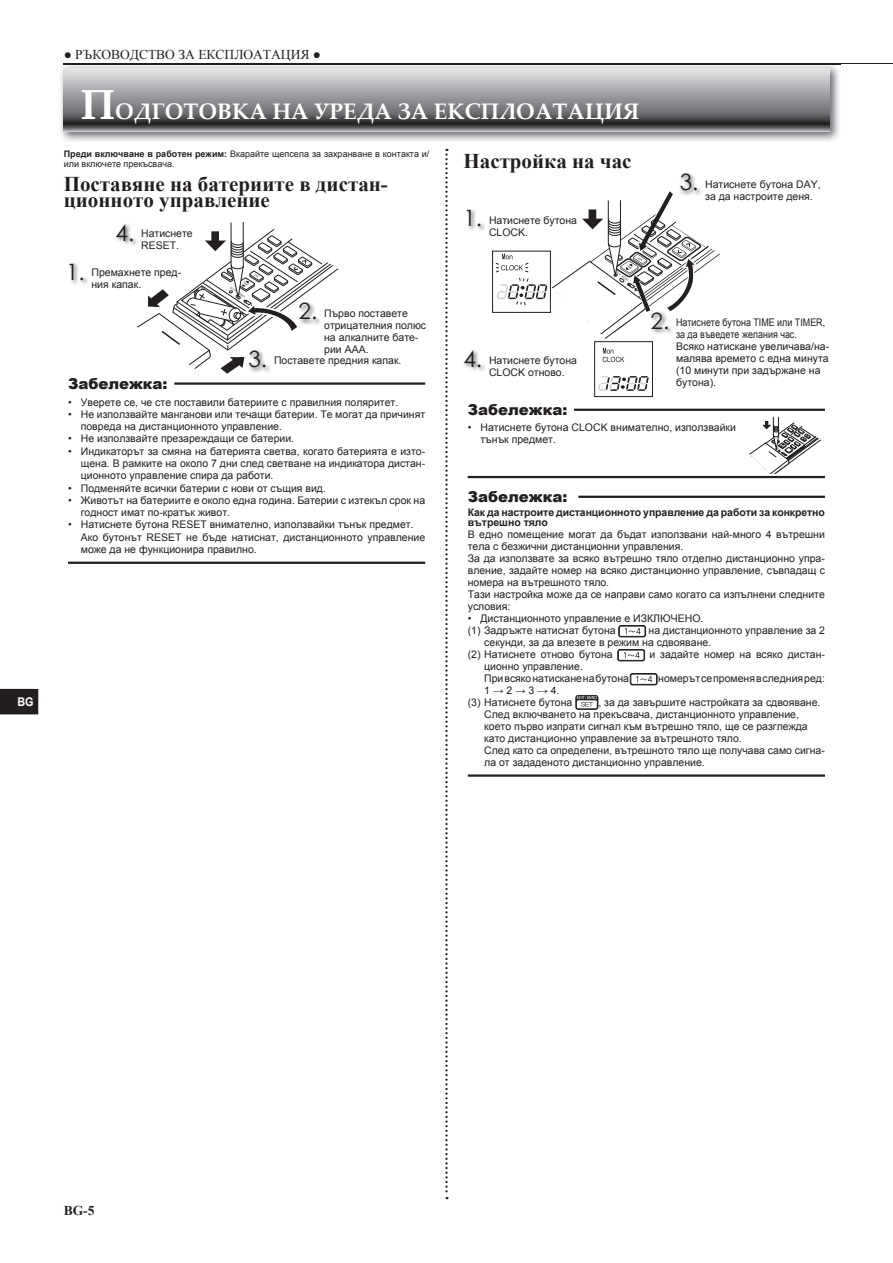
<style>
.page{position:relative;width:893px;height:1263px;background:#fff}
.page>*{position:absolute;margin:0;border:0;box-sizing:border-box;transform-origin:0 0}
.t1{font:700 22.5px "Palatino Linotype";color:#fff}
.t2{font:700 21px/16.5px "Times New Roman";color:#231f20}
.t3{font:900 15px "Arial";color:#231f20}
.t4{font:13.5px "Times New Roman";color:#231f20}
.t5{font:700 13.5px "Times New Roman";color:#231f20}
.t6{font:700 12px "Arial";color:#fff;scale:.9 1}
.t7{font:10.5px/12px "Arial";color:#231f20}
.t8{font:10.5px/12px "Arial";color:#231f20;scale:.85 1}
.t9{font:700 10.5px/9.8px "Arial";letter-spacing:-.01em;color:#231f20}
.t10{font:9px/10.5px "Arial";color:#231f20}
.s1{font-size:42px}
.s2{font-weight:700}
.s3{font-family:"Century Gothic";font-size:22.5px}
</style>
<div class="page">
<hr style="left:64px;top:63px;width:829px;height:1px;background:#231f20">
<svg style="left:445px;top:149px;width:3px;height:1050px"></svg>
<svg style="left:0;top:689px;width:38px;height:25px"></svg>
<svg style="left:598px;top:376px;width:51px;height:15px"></svg>
<svg style="left:603px;top:348px;width:21px;height:14px"></svg>
<div style="left:594px;top:341px;width:59px;height:56px;border:1px solid #231f20"></div>
<hr style="left:574px;top:409px;width:251px;height:2px;background:#231f20">
<hr style="left:468px;top:476px;width:357px;height:2px;background:#231f20">
<hr style="left:578px;top:496px;width:247px;height:2px;background:#231f20">
<hr style="left:468px;top:774px;width:357px;height:3px;background:#231f20">
<svg style="left:618px;top:625px;width:28px;height:12px"></svg>
<svg style="left:617px;top:649px;width:28px;height:12px"></svg>
<svg style="left:630px;top:673px;width:27px;height:12px"></svg>
<svg style="left:575px;top:695px;width:23px;height:15px"></svg>
<hr style="left:174px;top:382px;width:251px;height:3px;background:#231f20">
<hr style="left:68px;top:562px;width:357px;height:2px;background:#231f20">
<img style="left:69px;top:262px;width:19px;height:23px">
<img style="left:467px;top:209px;width:18px;height:22px">
<img style="left:464px;top:350px;width:21px;height:21px">
<img style="left:680px;top:173px;width:21px;height:18px">
<img style="left:61px;top:63px;width:780px;height:78px">
<img style="left:64px;top:63px;width:777px;height:1px">
<svg style="left:64px;top:68px;width:765px;height:64px;background:#919295"></svg>
<div style="left:492px;top:251px;width:59px;height:62px;border:1px solid #231f20"></div>
<svg style="left:116px;top:222px;width:224px;height:163px"></svg>
<svg style="left:495px;top:191px;width:225px;height:151px"></svg>
<svg style="left:749px;top:417px;width:72px;height:57px"></svg>
<p class="t6" style="left:17px;top:694px;width:19px">BG</p>
<p class="t4" style="left:64px;top:45px;width:259px">● РЪКОВОДСТВО ЗА ЕКСПЛОАТАЦИЯ ●</p>
<h1 class="t1" style="left:81px;top:95px;width:560px"><span class="s1">П</span>ОДГОТОВКА НА УРЕДА ЗА ЕКСПЛОАТАЦИЯ</h1>
<p class="t10" style="left:64px;top:148px;width:367px"><span class="s2">Преди включване в работен режим:</span> Вкарайте щепсела за захранване в контакта и/ или включете прекъсвача.</p>
<h2 class="t2" style="left:463px;top:153px;width:170px">Настройка на час</h2>
<h2 class="t2" style="left:64px;top:175px;width:326px">Поставяне на батериите в дистан&shy;ционното управление</h2>
<p class="t7" style="left:141px;top:228px;width:53px;text-indent:-26px"><span class="s3">4.</span> Натиснете<br>RESET.</p>
<p class="t7" style="left:92px;top:267px;width:91px;text-indent:-26px"><span class="s3">1.</span> Премахнете пред&shy;ния капак.</p>
<p class="t7" style="left:489px;top:214px;width:90px;text-indent:-26px"><span class="s3">1.</span> Натиснете бутона<br>CLOCK.</p>
<p class="t7" style="left:705px;top:178px;width:117px;text-indent:-26px"><span class="s3">3.</span> Натиснете бутона DAY, за да настроите деня.</p>
<p class="t7" style="left:324px;top:307px;width:104px;text-indent:-26px"><span class="s3">2.</span> Първо поставете отрицателния полюс на алкалните бате&shy;рии AAA.</p>
<p class="t7" style="left:248px;top:355px;width:155px"><span class="s3">3.</span> Поставете предния капак.</p>
<h3 class="t3" style="left:68px;top:373px;width:101px">Забележка:</h3>
<p class="t7" style="left:68px;top:396px;width:332px">• Уверете се, че сте поставили батериите с правилния поляритет.</p>
<p class="t7" style="left:81px;top:408px;width:346px;text-indent:-13px">• Не използвайте манганови или течащи батерии. Те могат да причинят повреда на дистанционното управление.</p>
<p class="t7" style="left:68px;top:433px;width:228px">• Не използвайте презареждащи се батерии.</p>
<p class="t7" style="left:81px;top:445px;width:346px;text-align:justify;text-indent:-13px">• Индикаторът за смяна на батерията светва, когато батерията е изто&shy;щена. В рамките на около 7 дни след светване на индикатора дистан&shy;ционното управление спира да работи.</p>
<p class="t7" style="left:68px;top:482px;width:259px">• Подменяйте всички батерии с нови от същия вид.</p>
<p class="t7" style="left:81px;top:494px;width:346px;text-indent:-13px">• Животът на батериите е около една година. Батерии с изтекъл срок на годност имат по-кратък живот.</p>
<p class="t7" style="left:81px;top:519px;width:346px;text-indent:-13px">• Натиснете бутона RESET внимателно, използвайки тънък предмет.<br>Ако бутонът RESET не бъде натиснат, дистанционното управление може да не функционира правилно.</p>
<p class="t7" style="left:489px;top:355px;width:90px;text-indent:-26px"><span class="s3">4.</span> Натиснете бутона<br>CLOCK отново.</p>
<p class="t8" style="left:676px;top:317px;width:182px;text-indent:-26px"><span class="s3">2.</span> Натиснете бутона TIME или TIMER, за да въведете желания час.<br>Всяко натискане увеличава/на&shy;малява времето с една минута (10 минути при задържане на бутона).</p>
<h3 class="t3" style="left:468px;top:399px;width:101px">Забележка:</h3>
<p class="t7" style="left:480px;top:422px;width:257px;text-indent:-13px">• Натиснете бутона CLOCK внимателно, използвайки тънък предмет.</p>
<h3 class="t3" style="left:468px;top:486px;width:101px">Забележка:</h3>
<p class="t9" style="left:468px;top:508px;width:359px">Как да настроите дистанционното управление да работи за конкретно вътрешно тяло</p>
<p class="t7" style="left:468px;top:528px;width:359px">В едно помещение могат да бъдат използвани най-много 4 вътрешни тела с безжични дистанционни управления.<br>За да използвате за всяко вътрешно тяло отделно дистанционно упра&shy;вление, задайте номер на всяко дистанционно управление, съвпадащ с номера на вътрешното тяло.<br>Тази настройка може да се направи само когато са изпълнени следните условия:</p>
<p class="t7" style="left:468px;top:612px;width:237px">• Дистанционното управление е ИЗКЛЮЧЕНО. (1) Задръжте натиснат бутона</p>
<p class="t7" style="left:648px;top:624px;width:178px">на дистанционното управление за 2</p>
<p class="t7" style="left:484px;top:636px;width:228px">секунди, за да влезете в режим на сдвояване.</p>
<p class="t7" style="left:468px;top:648px;width:146px">(2) Натиснете отново бутона</p>
<p class="t7" style="left:650px;top:648px;width:177px">и задайте номер на всяко дистан-</p>
<p class="t7" style="left:484px;top:660px;width:146px">ционно управление.<br>При всяко натискане на бутона</p>
<p class="t7" style="left:658px;top:672px;width:168px">номерът се променя в следния ред:</p>
<p class="t7" style="left:468px;top:684px;width:106px;text-align:center">1 → 2 → 3 → 4.<br>(3) Натиснете бутона</p>
<p class="t7" style="left:484px;top:696px;width:342px;text-indent:114px">, за да завършите настройката за сдвояване.<br>След включването на прекъсвача, дистанционното управление, което първо изпрати сигнал към вътрешно тяло, ще се разглежда като дистанционно управление за вътрешното тяло.<br>След като са определени, вътрешното тяло ще получава само сигна&shy;ла от зададеното дистанционно управление.</p>
<p class="t5" style="left:64px;top:1201px;width:32px">BG-5</p>
</div>
